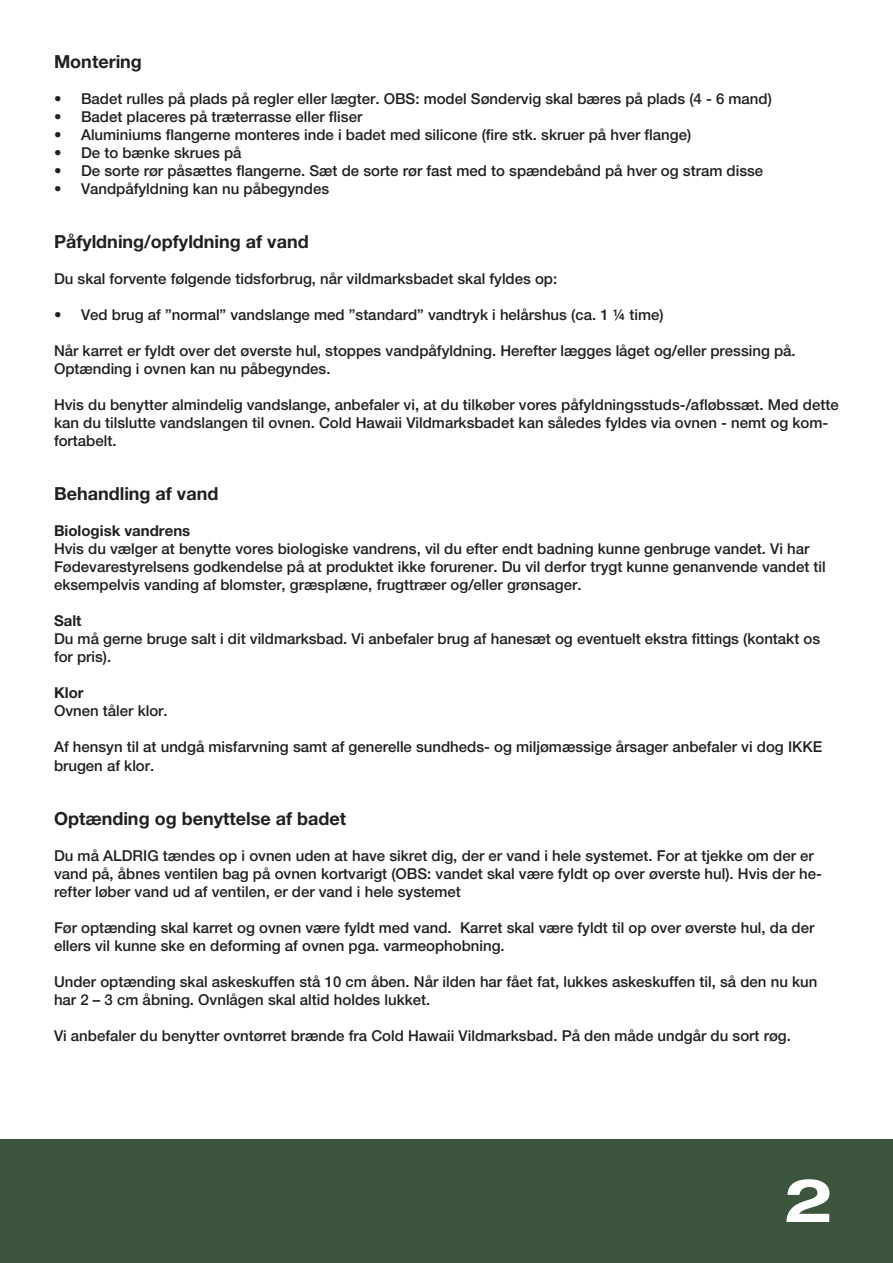
<style>
.page{position:relative;width:893px;height:1263px;background:#fff}
.page>*{position:absolute;margin:0;border:0;box-sizing:border-box;transform-origin:0 0}
.t1{font:700 expanded 60px "Helvetica Neue LT Com";color:#fff}
.t2{font:18px "Helvetica Neue LT 75 Bd";color:#231f20}
.t3{font:15px/18px "Helvetica Neue LT 65 Md";color:#231f20}
.t4{font:15px "Helvetica Neue LT 75 Bd";color:#231f20}
</style>
<div class="page">
<div style="left:0;top:1139px;width:893px;height:124px;background:#3c553c"></div>
<p class="t2" style="left:54px;top:51px;width:89px">Montering</p>
<p class="t3" style="left:54px;top:90px;width:719px">• Badet rulles på plads på regler eller lægter. OBS: model Søndervig skal bæres på plads (4 - 6 mand)</p>
<p class="t3" style="left:54px;top:108px;width:310px">• Badet placeres på træterrasse eller fliser</p>
<p class="t3" style="left:54px;top:126px;width:639px">• Aluminiums flangerne monteres inde i badet med silicone (fire stk. skruer på hver flange)</p>
<p class="t3" style="left:54px;top:144px;width:189px">• De to bænke skrues på</p>
<p class="t3" style="left:54px;top:162px;width:711px">• De sorte rør påsættes flangerne. Sæt de sorte rør fast med to spændebånd på hver og stram disse</p>
<p class="t3" style="left:54px;top:180px;width:277px">• Vandpåfyldning kan nu påbegyndes</p>
<p class="t2" style="left:54px;top:231px;width:256px">Påfyldning/opfyldning af vand</p>
<p class="t3" style="left:54px;top:270px;width:505px">Du skal forvente følgende tidsforbrug, når vildmarksbadet skal fyldes op:</p>
<p class="t3" style="left:54px;top:306px;width:611px">• Ved brug af ”normal” vandslange med ”standard” vandtryk i helårshus (ca. 1 ¼ time)</p>
<p class="t3" style="left:54px;top:342px;width:743px">Når karret er fyldt over det øverste hul, stoppes vandpåfyldning. Herefter lægges låget og/eller pressing på.</p>
<p class="t3" style="left:54px;top:360px;width:278px">Optænding i ovnen kan nu påbegyndes.</p>
<p class="t3" style="left:54px;top:396px;width:786px">Hvis du benytter almindelig vandslange, anbefaler vi, at du tilkøber vores påfyldningsstuds-/afløbssæt. Med dette kan du tilslutte vandslangen til ovnen. Cold Hawaii Vildmarksbadet kan således fyldes via ovnen - nemt og kom&shy;fortabelt.</p>
<p class="t2" style="left:54px;top:483px;width:166px">Behandling af vand</p>
<p class="t4" style="left:54px;top:522px;width:138px">Biologisk vandrens</p>
<p class="t3" style="left:54px;top:540px;width:773px">Hvis du vælger at benytte vores biologiske vandrens, vil du efter endt badning kunne genbruge vandet. Vi har<br>Fødevarestyrelsens godkendelse på at produktet ikke forurener. Du vil derfor trygt kunne genanvende vandet til eksempelvis vanding af blomster, græsplæne, frugttræer og/eller grønsager.</p>
<p class="t4" style="left:54px;top:612px;width:29px">Salt</p>
<p class="t3" style="left:54px;top:630px;width:768px">Du må gerne bruge salt i dit vildmarksbad. Vi anbefaler brug af hanesæt og eventuelt ekstra fittings (kontakt os for pris).</p>
<p class="t4" style="left:54px;top:684px;width:31px">Klor</p>
<p class="t3" style="left:54px;top:702px;width:115px">Ovnen tåler klor.</p>
<p class="t3" style="left:54px;top:738px;width:770px">Af hensyn til at undgå misfarvning samt af generelle sundheds- og miljømæssige årsager anbefaler vi dog IKKE brugen af klor.</p>
<p class="t2" style="left:54px;top:807px;width:293px">Optænding og benyttelse af badet</p>
<p class="t3" style="left:54px;top:846px;width:769px">Du må ALDRIG tændes op i ovnen uden at have sikret dig, der er vand i hele systemet. For at tjekke om der er vand på, åbnes ventilen bag på ovnen kortvarigt (OBS: vandet skal være fyldt op over øverste hul). Hvis der he&shy;refter løber vand ud af ventilen, er der vand i hele systemet</p>
<p class="t3" style="left:54px;top:918px;width:762px">Før optænding skal karret og ovnen være fyldt med vand. Karret skal være fyldt til op over øverste hul, da der ellers vil kunne ske en deforming af ovnen pga. varmeophobning.</p>
<p class="t3" style="left:54px;top:972px;width:765px">Under optænding skal askeskuffen stå 10 cm åben. Når ilden har fået fat, lukkes askeskuffen til, så den nu kun har 2 – 3 cm åbning. Ovnlågen skal altid holdes lukket.</p>
<p class="t3" style="left:54px;top:1026px;width:738px">Vi anbefaler du benytter ovntørret brænde fra Cold Hawaii Vildmarksbad. På den måde undgår du sort røg.</p>
<p class="t1" style="left:784px;top:1161px;width:50px">2</p>
</div>
